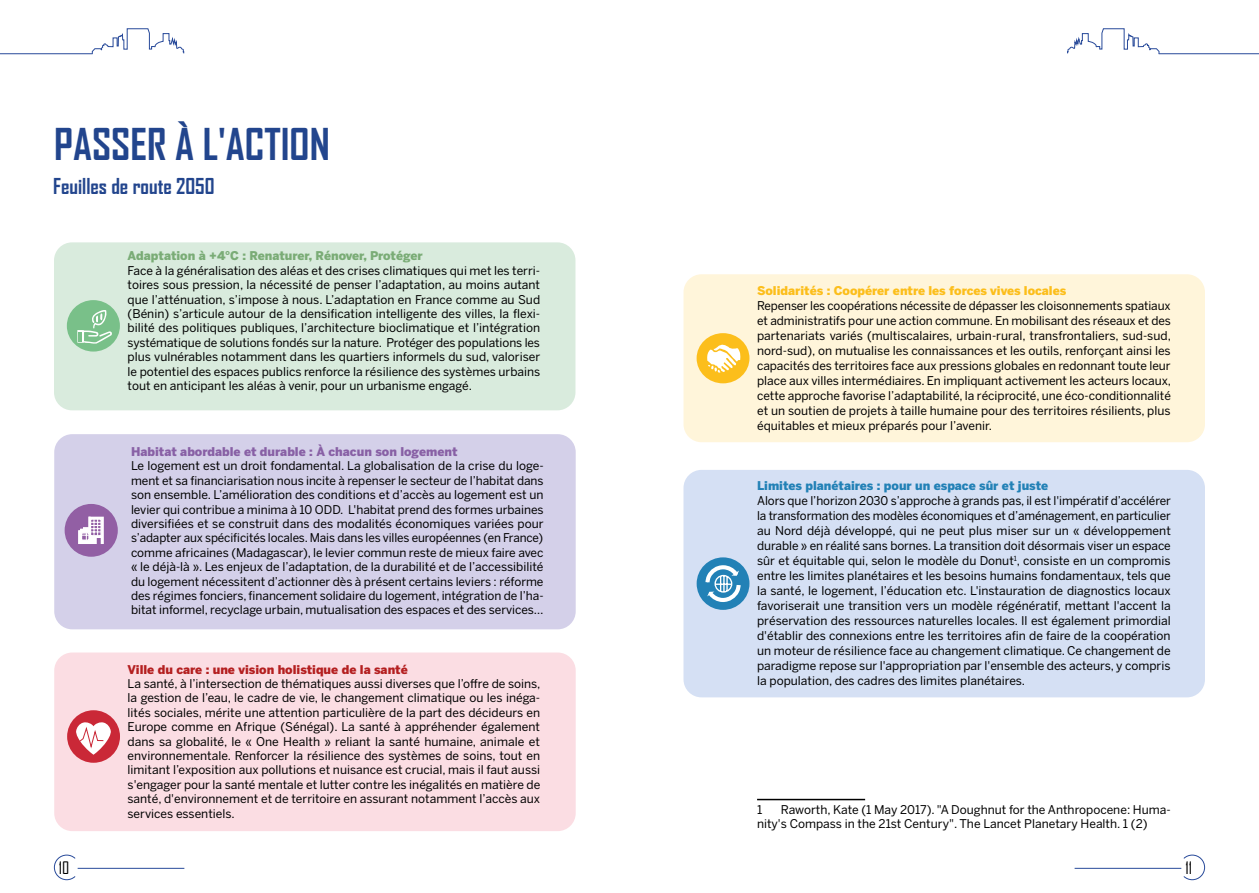
<style>
.page{position:relative;width:1259px;height:893px;background:#fff}
.page>*{position:absolute;margin:0;border:0;box-sizing:border-box;transform-origin:0 0}
.t1{font:700 42px "Agency FB";color:#22458d}
.t2{font:700 21px "Agency FB";color:#22458d}
.t3{font:16.5px "Agency FB";color:#000}
.t4{font:12px/14.4px "Benton Sans";color:#000;text-align:justify}
.t5{font:900 12px "Benton Sans";color:#fcbe1b}
.t6{font:900 12px "Benton Sans";color:#8860a5}
.t7{font:900 12px "Benton Sans";color:#7aac76}
.t8{font:900 12px "Benton Sans";color:#2281b6}
.t9{font:900 12px "Benton Sans";color:#b41f20}
</style>
<div class="page">
<div style="left:683px;top:470px;width:522px;height:227px;background:#d5e0f4;border-radius:18px"></div>
<div style="left:683px;top:274px;width:522px;height:168px;background:#fff5da;border-radius:18px"></div>
<div style="left:54px;top:652px;width:522px;height:179px;background:#fbdde3;border-radius:18px"></div>
<div style="left:54px;top:434px;width:522px;height:195px;background:#d4d0e9;border-radius:18px"></div>
<div style="left:54px;top:242px;width:521px;height:168px;background:#d9ebdd;border-radius:18px"></div>
<hr style="left:757px;top:799px;width:108px;height:1px;background:#000">
<div style="left:65px;top:504px;width:53px;height:53px;background:#925fa4;border-radius:50%"></div>
<svg style="left:78px;top:517px;width:26px;height:27px"></svg>
<div style="left:67px;top:710px;width:53px;height:53px;background:#ca2837;border-radius:50%"></div>
<svg style="left:76px;top:722px;width:35px;height:33px"></svg>
<div style="left:696px;top:333px;width:53px;height:50px;background:#fcbe1b;border-radius:50%"></div>
<svg style="left:707px;top:345px;width:33px;height:28px"></svg>
<div style="left:696px;top:557px;width:53px;height:53px;background:#2281b6;border-radius:50%"></div>
<svg style="left:703px;top:563px;width:40px;height:41px"></svg>
<hr style="left:0;top:53px;width:92px;height:1px;background:#284a9a">
<svg style="left:92px;top:28px;width:92px;height:26px"></svg>
<svg style="left:54px;top:854px;width:22px;height:26px"></svg>
<hr style="left:78px;top:868px;width:106px;height:1px;background:#284a9a">
<svg style="left:1183px;top:854px;width:22px;height:26px"></svg>
<hr style="left:1074px;top:868px;width:107px;height:1px;background:#284a9a">
<hr style="left:1159px;top:53px;width:100px;height:1px;background:#284a9a">
<svg style="left:1067px;top:28px;width:92px;height:26px"></svg>
<div style="left:67px;top:300px;width:53px;height:52px;background:#79c089;border-radius:50%"></div>
<svg style="left:77px;top:305px;width:35px;height:39px"></svg>
<h1 class="t1" style="left:54px;top:118px;width:277px">PASSER À L'ACTION</h1>
<h2 class="t2" style="left:53px;top:173px;width:163px">Feuilles de route 2050</h2>
<p class="t7" style="left:128px;top:249px;width:297px">Adaptation à +4°C : Renaturer, Rénover, Protéger</p>
<p class="t4" style="left:128px;top:263px;width:414px">Face à la généralisation des aléas et des crises climatiques qui met les terri&shy;toires sous pression, la nécessité de penser l’adaptation, au moins autant que l’atténuation, s’impose à nous. L’adaptation en France comme au Sud (Bénin) s’articule autour de la densification intelligente des villes, la flexi&shy;bilité des politiques publiques, l’architecture bioclimatique et l’intégration systématique de solutions fondés sur la nature. Protéger des populations les plus vulnérables notamment dans les quartiers informels du sud, valoriser le potentiel des espaces publics renforce la résilience des systèmes urbains tout en anticipant les aléas à venir, pour un urbanisme engagé.</p>
<p class="t6" style="left:131px;top:444px;width:328px">Habitat abordable et durable : À chacun son logement</p>
<p class="t4" style="left:131px;top:459px;width:414px">Le logement est un droit fondamental. La globalisation de la crise du loge&shy;ment et sa financiarisation nous incite à repenser le secteur de l’habitat dans son ensemble. L’amélioration des conditions et d’accès au logement est un levier qui contribue a minima à 10 ODD. L'habitat prend des formes urbaines diversifiées et se construit dans des modalités économiques variées pour s’adapter aux spécificités locales. Mais dans les villes européennes (en France) comme africaines (Madagascar), le levier commun reste de mieux faire avec « le déjà-là ». Les enjeux de l’adaptation, de la durabilité et de l’accessibilité du logement nécessitent d’actionner dès à présent certains leviers : réforme des régimes fonciers, financement solidaire du logement, intégration de l’ha&shy;bitat informel, recyclage urbain, mutualisation des espaces et des services…</p>
<p class="t9" style="left:128px;top:662px;width:282px">Ville du care : une vision holistique de la santé</p>
<p class="t4" style="left:128px;top:676px;width:414px">La santé, à l’intersection de thématiques aussi diverses que l’offre de soins, la gestion de l’eau, le cadre de vie, le changement climatique ou les inéga&shy;lités sociales, mérite une attention particulière de la part des décideurs en Europe comme en Afrique (Sénégal). La santé à appréhender également dans sa globalité, le « One Health » reliant la santé humaine, animale et environnementale. Renforcer la résilience des systèmes de soins, tout en limitant l’exposition aux pollutions et nuisance est crucial, mais il faut aussi s'engager pour la santé mentale et lutter contre les inégalités en matière de santé, d'environnement et de territoire en assurant notamment l’accès aux services essentiels.</p>
<p class="t5" style="left:757px;top:283px;width:311px">Solidarités : Coopérer entre les forces vives locales</p>
<p class="t4" style="left:757px;top:298px;width:415px;line-height:15px">Repenser les coopérations nécessite de dépasser les cloisonnements spatiaux et administratifs pour une action commune. En mobilisant des réseaux et des partenariats variés (multiscalaires, urbain-rural, transfrontaliers, sud-sud, nord-sud), on mutualise les connaissances et les outils, renforçant ainsi les capacités des territoires face aux pressions globales en redonnant toute leur place aux villes intermédiaires. En impliquant activement les acteurs locaux, cette approche favorise l’adaptabilité, la réciprocité, une éco-conditionnalité et un soutien de projets à taille humaine pour des territoires résilients, plus équitables et mieux préparés pour l’avenir.</p>
<p class="t8" style="left:757px;top:478px;width:293px">Limites planétaires : pour un espace sûr et juste</p>
<p class="t4" style="left:757px;top:493px;width:415px;line-height:15px">Alors que l’horizon 2030 s’approche à grands pas, il est l'impératif d’accélérer la transformation des modèles économiques et d’aménagement, en particulier au Nord déjà développé, qui ne peut plus miser sur un « développement durable » en réalité sans bornes. La transition doit désormais viser un espace sûr et équitable qui, selon le modèle du Donut<sup>1</sup>, consiste en un compromis entre les limites planétaires et les besoins humains fondamentaux, tels que la santé, le logement, l’éducation etc. L'instauration de diagnostics locaux favoriserait une transition vers un modèle régénératif, mettant l'accent la préservation des ressources naturelles locales. Il est également primordial d'établir des connexions entre les territoires afin de faire de la coopération un moteur de résilience face au changement climatique. Ce changement de paradigme repose sur l'appropriation par l'ensemble des acteurs, y compris la population, des cadres des limites planétaires.</p>
<p class="t4" style="left:757px;top:802px;width:415px;text-indent:24px">Raworth, Kate (1 May 2017). "A Doughnut for the Anthropocene: Huma&shy;nity's Compass in the 21st Century". The Lancet Planetary Health. 1 (2)</p>
<p class="t4" style="left:757px;top:802px;width:7px">1</p>
<h3 class="t3" style="left:59px;top:857px;width:12px">10</h3>
<h3 class="t3" style="left:1185px;top:857px;width:8px">11</h3>
</div>
